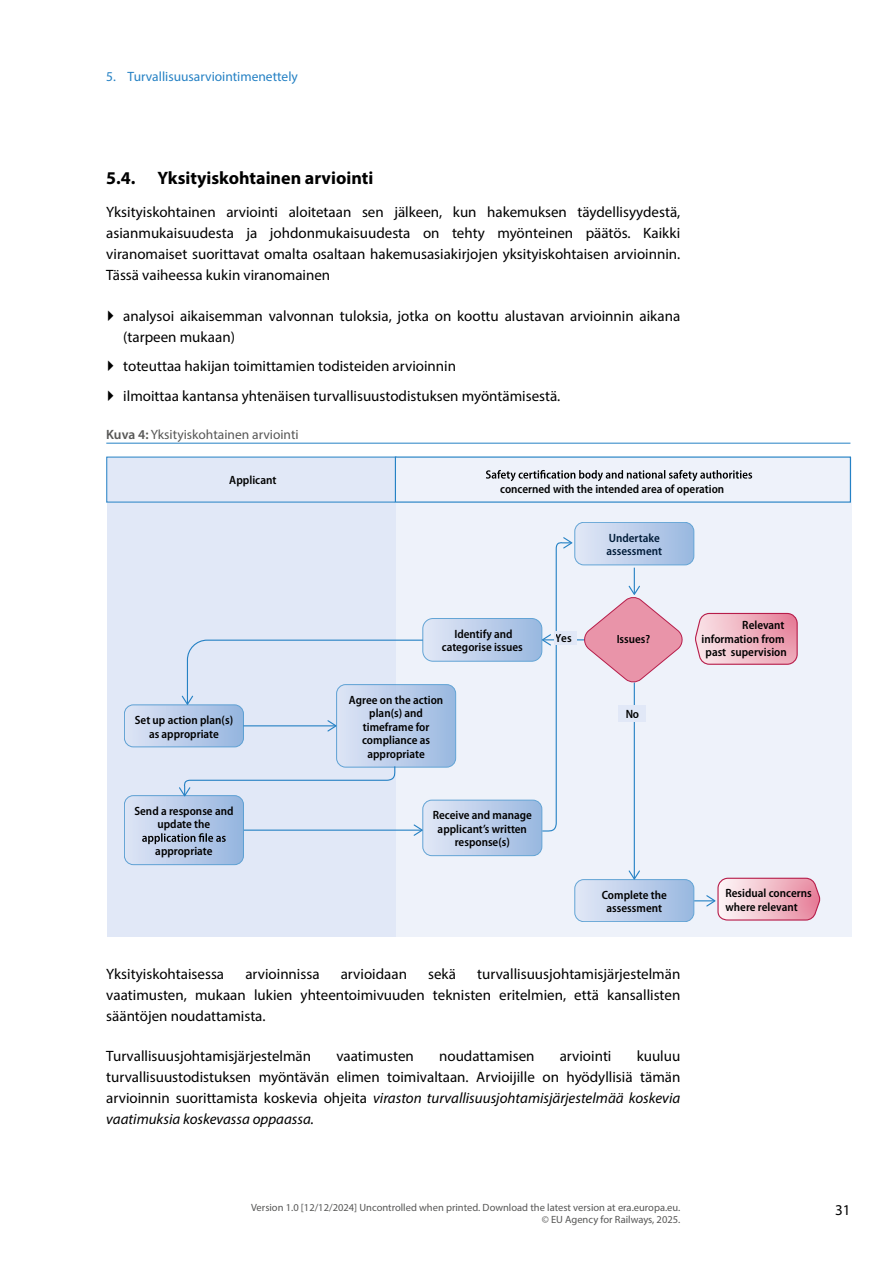
<style>
.page{position:relative;width:893px;height:1263px;background:#fff}
.page>*{position:absolute;margin:0;border:0;box-sizing:border-box;transform-origin:0 0}
.TIT2__level____number{font:700 18px "Myriad Pro";color:#000}
.body{font:15px/21px "Myriad Pro";color:#000;text-align:justify}
.t1{font:13.5px "Myriad Pro";color:#2581c4}
.Title_of_graph_or_diagram{font:13.5px "Myriad Pro";color:#575756}
.t2{font:600 semi-condensed 12px/13.5px "Myriad Pro";color:#000;text-align:center}
.t3{font:600 semi-condensed 12px "Myriad Pro";color:#010202}
.t4{font:600 semi-condensed 12px/13.5px "Myriad Pro";color:#020203;text-align:center}
.t5{font:600 semi-condensed 12px/13.5px "Myriad Pro";color:#001b38}
.t6{font:10.5px/12px "Myriad Pro";color:#575756;text-align:right}
.s1{font-family:"EC Square Sans Pro"}
.s2{font-weight:600}
.s3{font-style:italic}
</style>
<div class="page">
<hr style="left:106px;top:443px;width:744px;height:1px;background:#2581c4">
<div style="left:390px;top:457px;width:461px;height:480px;background:#eef2fa"></div>
<div style="left:107px;top:459px;width:289px;height:478px;background:#e1e8f7"></div>
<svg style="left:486px;top:470px;width:266px;height:11px"></svg>
<svg style="left:124px;top:522px;width:696px;height:400px"></svg>
<div style="left:554px;top:631px;width:23px;height:14px;background:#e1e8f7"></div>
<div style="left:619px;top:705px;width:27px;height:17px;background:#e1e8f7"></div>
<p class="t1" style="left:106px;top:68px;width:193px">5. Turvallisuusarviointimenettely</p>
<h2 class="TIT2__level____number" style="left:106px;top:166px;width:269px">5.4. Yksityiskohtainen arviointi</h2>
<p class="body" style="left:106px;top:202px;width:576px">Yksityiskohtainen arviointi aloitetaan sen jälkeen, kun hakemuksen täydellisyydestä, asianmukaisuudesta ja johdonmukaisuudesta on tehty myönteinen päätös. Kaikki viranomaiset suorittavat omalta osaltaan hakemusasiakirjojen yksityiskohtaisen arvioinnin.<br>Tässä vaiheessa kukin viranomainen</p>
<p class="body" style="left:123px;top:305px;width:558px;text-indent:-17px"><span class="s1">▶</span> analysoi aikaisemman valvonnan tuloksia, jotka on koottu alustavan arvioinnin aikana (tarpeen mukaan)</p>
<p class="body" style="left:106px;top:355px;width:351px"><span class="s1">▶</span> toteuttaa hakijan toimittamien todisteiden arvioinnin</p>
<p class="body" style="left:106px;top:385px;width:456px"><span class="s1">▶</span> ilmoittaa kantansa yhtenäisen turvallisuustodistuksen myöntämisestä.</p>
<p class="Title_of_graph_or_diagram" style="left:106px;top:426px;width:194px"><span class="s2">Kuva 4:</span> Yksityiskohtainen arviointi</p>
<p class="t3" style="left:229px;top:474px;width:49px">Applicant</p>
<p class="t2" style="left:135px;top:713px;width:100px">Set up action plan(s) as appropriate</p>
<p class="t2" style="left:134px;top:804px;width:101px">Send a response and update the</p>
<p class="t2" style="left:155px;top:845px;width:59px">appropriate</p>
<p class="t3" style="left:500px;top:482px;width:226px">concerned with the intended area of operation</p>
<p class="t4" style="left:442px;top:627px;width:83px">Identify and categorise issues</p>
<p class="t2" style="left:349px;top:693px;width:96px">Agree on the action plan(s) and timeframe for compliance as appropriate</p>
<p class="t2" style="left:433px;top:809px;width:101px">Receive and manage applicant’s written response(s)</p>
<p class="t3" style="left:556px;top:631px;width:17px">Yes</p>
<p class="t5" style="left:607px;top:531px;width:57px">Undertake assessment</p>
<p class="t3" style="left:616px;top:633px;width:35px">Issues?</p>
<p class="t3" style="left:625px;top:707px;width:15px">No</p>
<p class="t2" style="left:602px;top:888px;width:66px">Complete the assessment</p>
<p class="t2" style="left:702px;top:618px;width:87px;text-align:right">Relevant information from past supervision</p>
<p class="t2" style="left:725px;top:887px;width:88px;text-align:left">Residual concerns where relevant</p>
<p class="body" style="left:106px;top:963px;width:576px;text-indent:371px">turvallisuusjohtamisjärjestelmän vaatimusten, mukaan lukien yhteentoimivuuden teknisten eritelmien, että kansallisten sääntöjen noudattamista.</p>
<p class="body" style="left:106px;top:1045px;width:206px">Turvallisuusjohtamisjärjestelmän</p>
<p class="body" style="left:336px;top:1045px;width:79px">vaatimusten</p>
<p class="body" style="left:439px;top:1045px;width:97px">noudattamisen</p>
<p class="body" style="left:560px;top:1045px;width:53px">arviointi</p>
<p class="body" style="left:106px;top:963px;width:119px">Yksityiskohtaisessa</p>
<p class="body" style="left:245px;top:963px;width:76px">arvioinnissa</p>
<p class="body" style="left:341px;top:963px;width:68px">arvioidaan</p>
<p class="body" style="left:428px;top:963px;width:29px">sekä</p>
<p class="body" style="left:106px;top:1045px;width:576px;text-indent:530px">kuuluu turvallisuustodistuksen myöntävän elimen toimivaltaan. Arvioijille on hyödyllisiä tämän arvioinnin suorittamista koskevia ohjeita <span class="s3">viraston turvallisuusjohtamisjärjestelmää koskevia vaatimuksia koskevassa oppaassa.</span></p>
<p class="t6" style="left:251px;top:1201px;width:431px">Version 1.0 [12/12/2024] Uncontrolled when printed. Download the latest version at era.europa.eu. © EU Agency for Railways, 2025.</p>
<p class="body" style="left:835px;top:1200px;width:17px">31</p>
</div>
